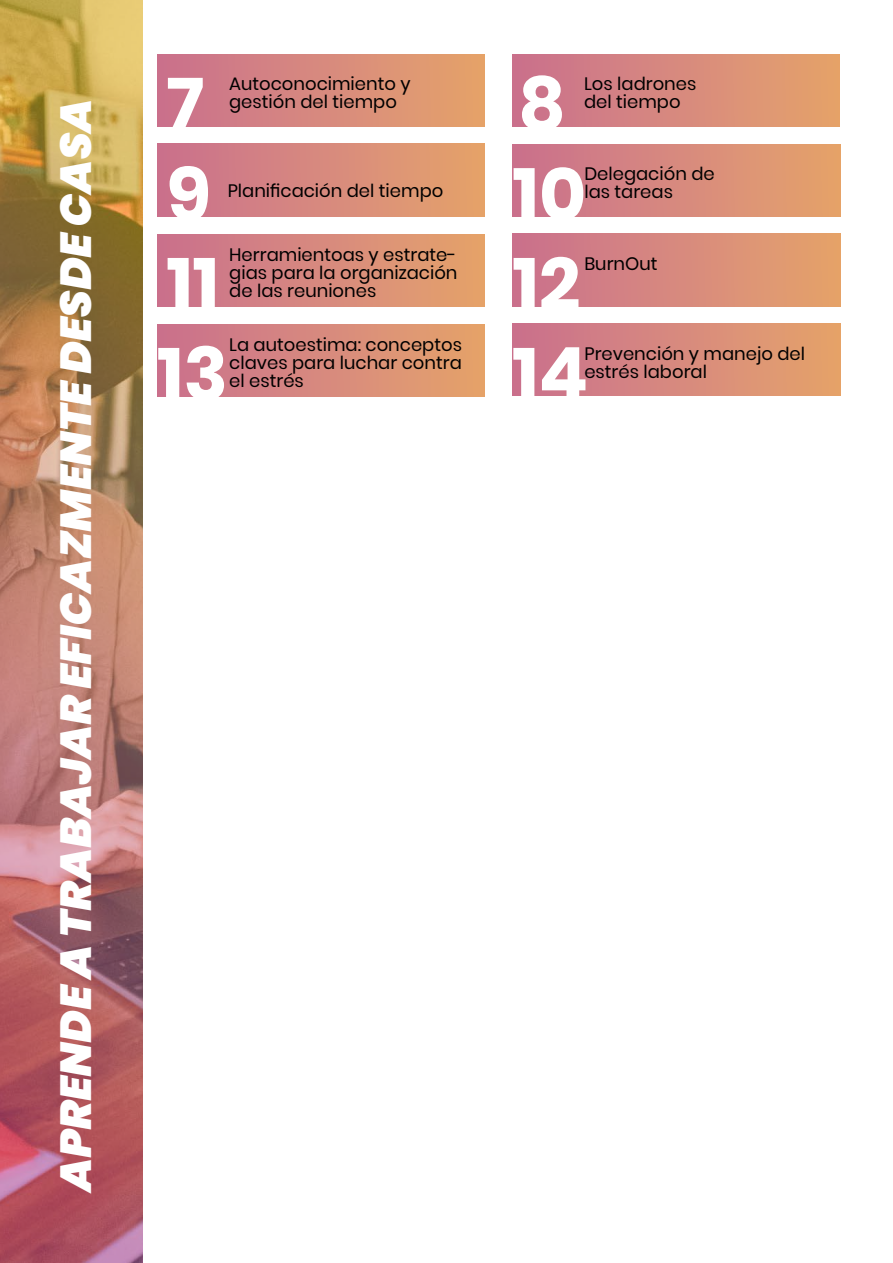
<style>
.page{position:relative;width:893px;height:1263px;background:#fff}
.page>*{position:absolute;margin:0;border:0;box-sizing:border-box;transform-origin:0 0}
.t1{font:700 73.5px/89.8px "Poppins";color:#fff}
.t2{font:italic 900 43.5px "Poppins";letter-spacing:-.005em;color:#fff}
.t3{font:18px/18px "Poppins";color:#000}
</style>
<div class="page">
<div style="left:512px;top:54px;width:328px;height:72px;background:linear-gradient(to right,#ca708f,#e5a36b)"></div>
<div style="left:513px;top:144px;width:327px;height:72px;background:linear-gradient(to right,#ca708f,#e5a36b)"></div>
<div style="left:513px;top:234px;width:327px;height:72px;background:linear-gradient(to right,#ca708f,#e5a36b)"></div>
<div style="left:513px;top:324px;width:327px;height:72px;background:linear-gradient(to right,#ca708f,#e5a36b)"></div>
<div style="left:157px;top:54px;width:328px;height:72px;background:linear-gradient(to right,#ca708f,#e5a36b)"></div>
<div style="left:157px;top:144px;width:328px;height:72px;background:linear-gradient(to right,#ca708f,#e5a36b)"></div>
<div style="left:157px;top:234px;width:328px;height:72px;background:linear-gradient(to right,#ca708f,#e5a36b)"></div>
<div style="left:157px;top:324px;width:328px;height:72px;background:linear-gradient(to right,#ca708f,#e5a36b)"></div>
<img style="left:0;top:0;width:143px;height:1263px">
<h2 class="t2" style="left:51px;top:1191px;width:1096px;rotate:-90deg">APRENDE A TRABAJAR EFICAZMENTE DESDE CASA</h2>
<h1 class="t1" style="left:167px;top:60px;width:39px">7</h1>
<h1 class="t1" style="left:513px;top:60px;width:77px">8<br>10<br>12<br>14</h1>
<p class="t3" style="left:229px;top:75px;width:183px">Autoconocimiento y gestión del tiempo</p>
<p class="t3" style="left:584px;top:75px;width:114px">Los ladrones del tiempo</p>
<p class="t3" style="left:584px;top:165px;width:132px">Delegación de las tareas</p>
<h1 class="t1" style="left:167px;top:150px;width:46px">9</h1>
<p class="t3" style="left:228px;top:182px;width:217px">Planificación del tiempo</p>
<p class="t3" style="left:229px;top:246px;width:230px;text-align:justify">Herramientoas y estrate&shy;gias para la organización de las reuniones</p>
<p class="t3" style="left:584px;top:255px;width:75px">BurnOut</p>
<h1 class="t1" style="left:157px;top:240px;width:72px">11<br>13</h1>
<p class="t3" style="left:229px;top:336px;width:234px;text-align:justify">La autoestima: conceptos claves para luchar contra el estrés</p>
<p class="t3" style="left:584px;top:345px;width:222px">Prevención y manejo del estrés laboral</p>
</div>
